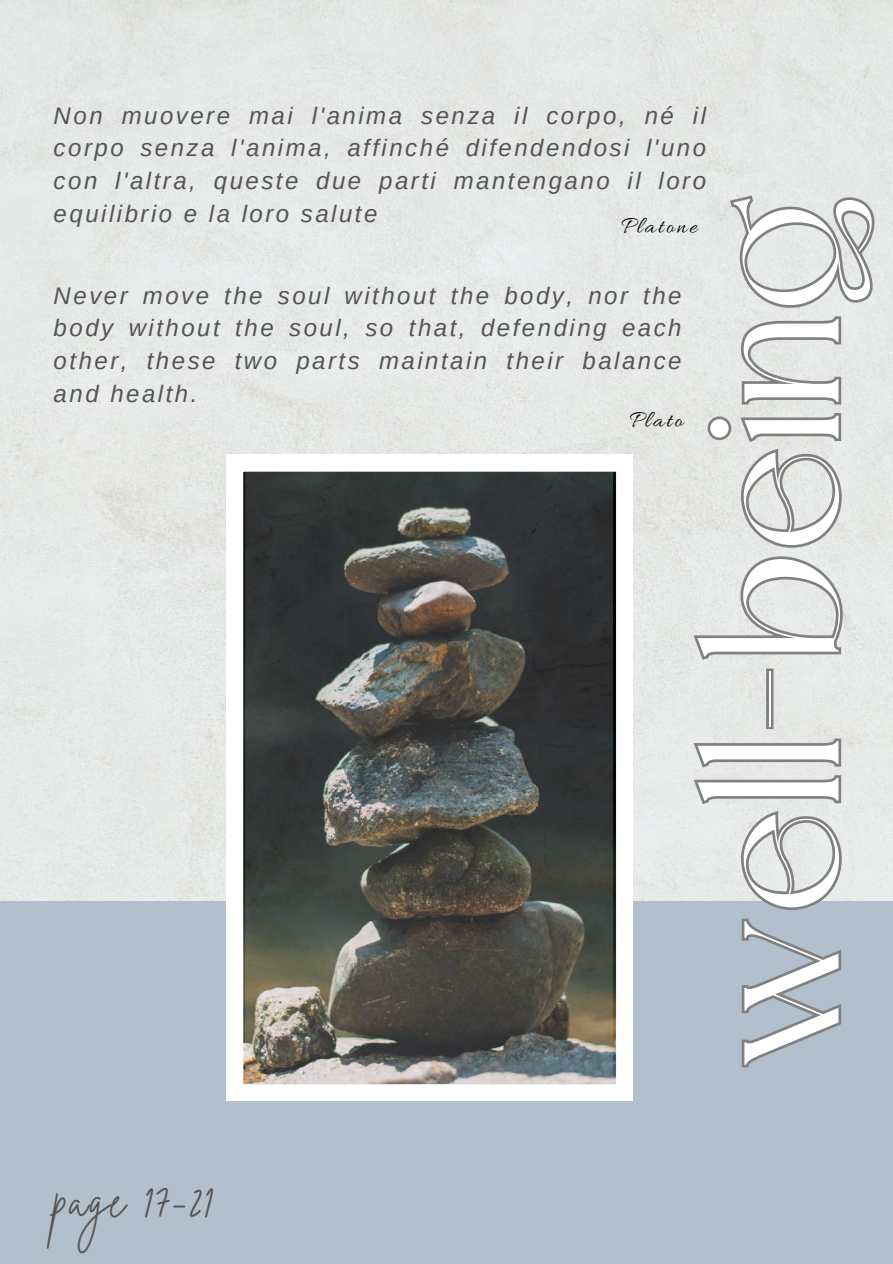
<style>
.page{position:relative;width:893px;height:1264px;background:#fff}
.page>*{position:absolute;margin:0;border:0;box-sizing:border-box;transform-origin:0 0}
.t1{font:195px "Dream Avenue";letter-spacing:.02em;color:#fff}
.t2{font:47.25px "Brittany Signature";letter-spacing:.045em;color:#545454}
.t3{font:italic 24px/32.7px "Arimo";letter-spacing:.105em;color:#545454;text-align:justify}
.t4{font:24px "Allura";letter-spacing:.105em;color:#000}
</style>
<div class="page">
<div style="left:0;top:0;width:892px;height:901px;background:#e6e8e6"></div>
<div style="left:0;top:901px;width:892px;height:362px;background:#b2c0cd"></div>
<svg style="left:226px;top:455px;width:406px;height:645px"></svg>
<img style="left:246px;top:471px;width:367px;height:613px">
<svg style="left:689px;top:192px;width:189px;height:876px"></svg>
<p class="t3" style="left:54px;top:99px;width:654px">Non muovere mai l'anima senza il corpo, né il corpo senza l'anima, affinché difendendosi l'uno con l'altra, queste due parti mantengano il loro equilibrio e la loro salute</p>
<h1 class="t1" style="left:692px;top:1069px;width:877px;rotate:-90deg">well-being</h1>
<p class="t4" style="left:621px;top:213px;width:77px">Platone</p>
<p class="t3" style="left:54px;top:279px;width:629px">Never move the soul without the body, nor the body without the soul, so that, defending each other, these two parts maintain their balance and health.</p>
<p class="t4" style="left:629px;top:407px;width:55px">Plato</p>
<h2 class="t2" style="left:54px;top:1169px;width:161px">page 17-21</h2>
</div>
